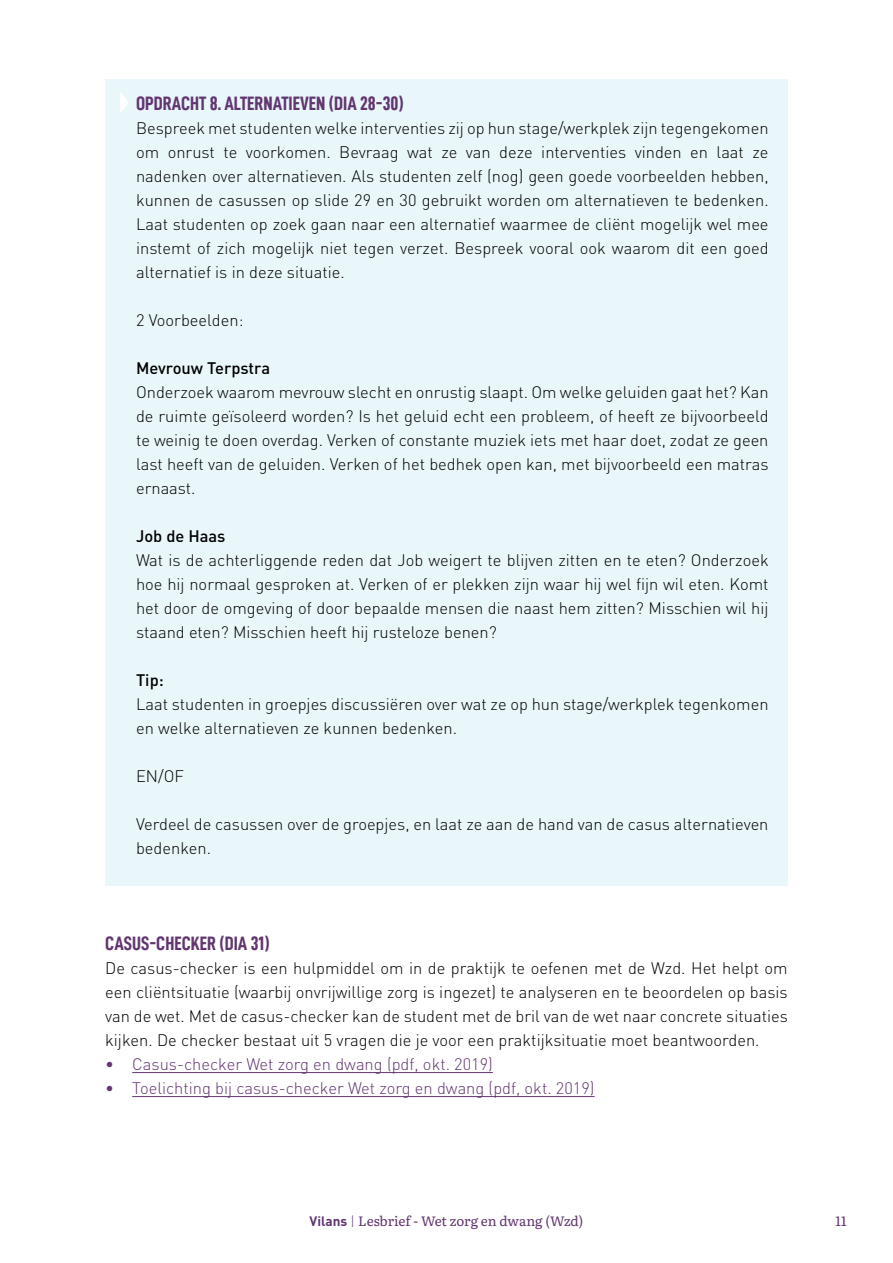
<style>
.page{position:relative;width:893px;height:1263px;background:#fff}
.page>*{position:absolute;margin:0;border:0;box-sizing:border-box;transform-origin:0 0}
.t1{font:19.5px "D DIN Condensed Bold";color:#613670}
.t2{font:300 16.5px/24px "DIN Pro";color:#000;text-align:justify}
.t3{font:300 16.5px "DIN Pro";color:#613670}
.t4{font:500 16.5px "DIN Pro";color:#000}
.t5{font:13.5px "Literata";color:#613670}
.s1{font-family:"DIN Pro";font-weight:700}
.s2{font-family:"DIN Pro";font-weight:300}
</style>
<div class="page">
<div style="left:105px;top:79px;width:683px;height:806px;background:#e9f6fa"></div>
<svg style="left:120px;top:92px;width:9px;height:21px"></svg>
<hr style="left:132px;top:1072px;width:361px;height:1px;background:#613670">
<hr style="left:132px;top:1096px;width:463px;height:1px;background:#613670">
<p class="t1" style="left:136px;top:93px;width:269px">OPDRACHT 8. ALTERNATIEVEN (DIA 28-30)</p>
<p class="t2" style="left:136px;top:115px;width:634px">Bespreek met studenten welke interventies zij op hun stage/werkplek zijn tegengekomen om onrust te voorkomen. Bevraag wat ze van deze interventies vinden en laat ze nadenken over alternatieven. Als studenten zelf (nog) geen goede voorbeelden hebben, kunnen de casussen op slide 29 en 30 gebruikt worden om alternatieven te bedenken.<br>Laat studenten op zoek gaan naar een alternatief waarmee de cliënt mogelijk wel mee instemt of zich mogelijk niet tegen verzet. Bespreek vooral ook waarom dit een goed alternatief is in deze situatie.</p>
<p class="t2" style="left:136px;top:307px;width:109px">2 Voorbeelden:</p>
<p class="t4" style="left:136px;top:357px;width:136px">Mevrouw Terpstra</p>
<p class="t2" style="left:136px;top:379px;width:634px">Onderzoek waarom mevrouw slecht en onrustig slaapt. Om welke geluiden gaat het? Kan de ruimte geïsoleerd worden? Is het geluid echt een probleem, of heeft ze bijvoorbeeld te weinig te doen overdag. Verken of constante muziek iets met haar doet, zodat ze geen last heeft van de geluiden. Verken of het bedhek open kan, met bijvoorbeeld een matras ernaast.</p>
<p class="t4" style="left:136px;top:525px;width:91px">Job de Haas</p>
<p class="t2" style="left:136px;top:547px;width:634px">Wat is de achterliggende reden dat Job weigert te blijven zitten en te eten? Onderzoek hoe hij normaal gesproken at. Verken of er plekken zijn waar hij wel fijn wil eten. Komt het door de omgeving of door bepaalde mensen die naast hem zitten? Misschien wil hij staand eten? Misschien heeft hij rusteloze benen?</p>
<p class="t4" style="left:136px;top:669px;width:29px">Tip:</p>
<p class="t2" style="left:136px;top:691px;width:634px">Laat studenten in groepjes discussiëren over wat ze op hun stage/werkplek tegenkomen en welke alternatieven ze kunnen bedenken.</p>
<p class="t2" style="left:136px;top:763px;width:49px">EN/OF</p>
<p class="t2" style="left:136px;top:811px;width:634px">Verdeel de casussen over de groepjes, en laat ze aan de hand van de casus alternatieven bedenken.</p>
<p class="t1" style="left:105px;top:933px;width:166px">CASUS-CHECKER (DIA 31)</p>
<p class="t2" style="left:105px;top:956px;width:684px">De casus-checker is een hulpmiddel om in de praktijk te oefenen met de Wzd. Het helpt om een cliëntsituatie (waarbij onvrijwillige zorg is ingezet) te analyseren en te beoordelen op basis van de wet. Met de casus-checker kan de student met de bril van de wet naar concrete situaties kijken. De checker bestaat uit 5 vragen die je voor een praktijksituatie moet beantwoorden.</p>
<p class="t3" style="left:105px;top:1053px;width:389px">• Casus-checker Wet zorg en dwang (pdf, okt. 2019)</p>
<p class="t3" style="left:105px;top:1077px;width:491px">• Toelichting bij casus-checker Wet zorg en dwang (pdf, okt. 2019)</p>
<p class="t5" style="left:310px;top:1211px;width:275px"><span class="s1">Vilans</span> <span class="s2">|</span> Lesbrief - Wet zorg en dwang (Wzd)</p>
<p class="t5" style="left:836px;top:1210px;width:12px">11</p>
</div>
